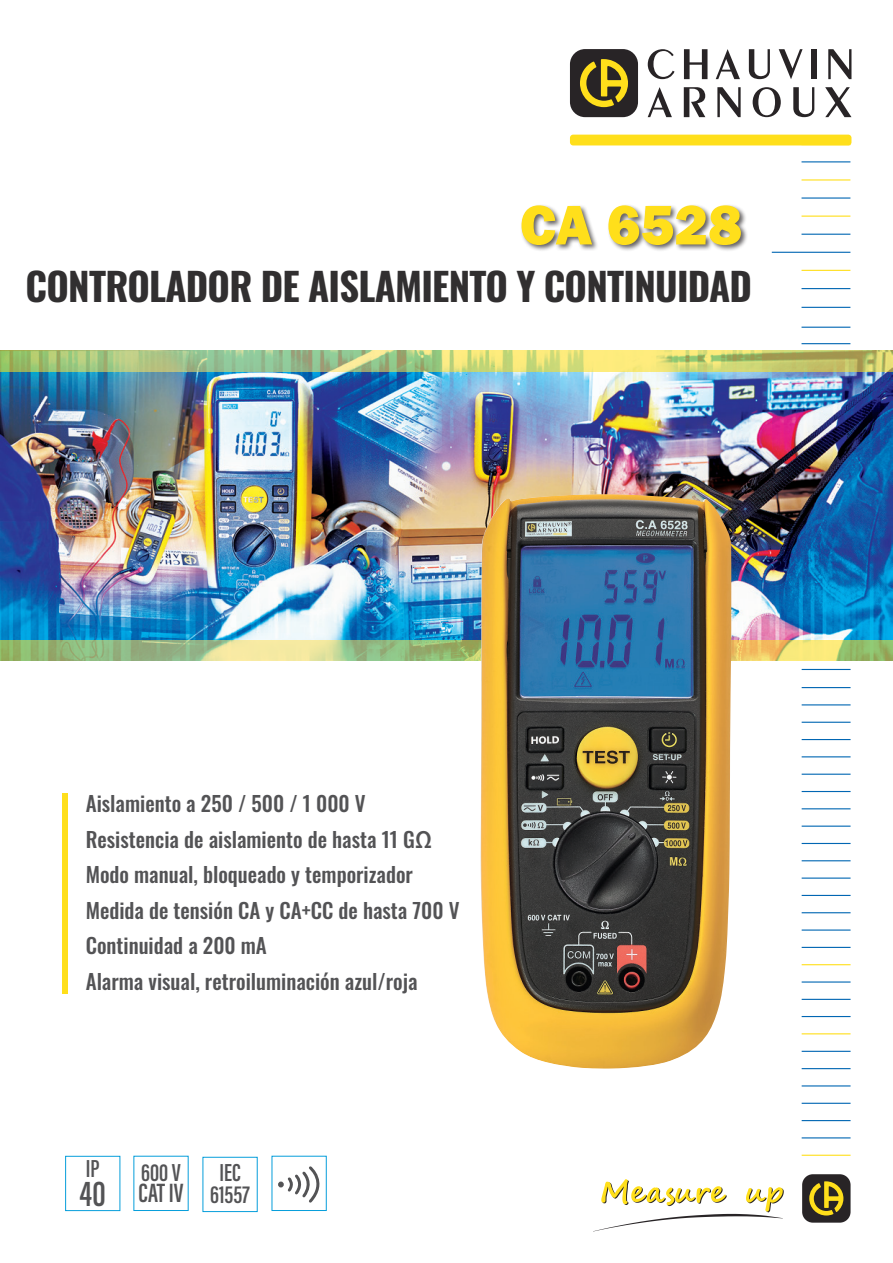
<style>
.page{position:relative;width:893px;height:1263px;background:#fff}
.page>*{position:absolute;margin:0;border:0;box-sizing:border-box;transform-origin:0 0}
.t1{font:800 57.75px "Franklin Gothic";color:#ffdf1b}
.t2{font:700 38.55px "Oswald";letter-spacing:-.02em;color:#312f30}
.t3{font:600 37.05px "Acumin Pro Extra Cond";color:#535355}
.t4{font:600 27.3px "Acumin Pro Extra Cond";color:#535355}
.t5{font:600 25.35px/21.5px "Acumin Pro Extra Cond";color:#535355;text-align:center}
.t6{font:500 21px/35.5px "Oswald";color:#535355}
.s1{font-family:"Helvetica LT Std";font-weight:700;font-size:24px}
</style>
<div class="page">
<img style="left:0;top:371px;width:893px;height:269px">
<div style="left:570px;top:49px;width:68px;height:68px;background:#282426;border-radius:15px"></div>
<svg style="left:580px;top:59px;width:48px;height:48px"></svg>
<svg style="left:648px;top:49px;width:26px;height:30px"></svg>
<svg style="left:684px;top:49px;width:23px;height:30px"></svg>
<svg style="left:716px;top:49px;width:24px;height:30px"></svg>
<svg style="left:749px;top:49px;width:21px;height:30px"></svg>
<svg style="left:779px;top:49px;width:24px;height:30px"></svg>
<div style="left:811px;top:49px;width:6px;height:30px;background:#282426"></div>
<svg style="left:828px;top:49px;width:23px;height:30px"></svg>
<svg style="left:648px;top:87px;width:24px;height:30px"></svg>
<svg style="left:684px;top:87px;width:21px;height:30px"></svg>
<svg style="left:717px;top:87px;width:24px;height:30px"></svg>
<svg style="left:753px;top:87px;width:28px;height:30px"></svg>
<svg style="left:793px;top:87px;width:21px;height:30px"></svg>
<svg style="left:825px;top:87px;width:26px;height:30px"></svg>
<div style="left:570px;top:135px;width:281px;height:10px;background:#ffdf1b;border-radius:3px"></div>
<hr style="left:801px;top:144px;width:49px;height:1px;background:#ffdf1b">
<hr style="left:801px;top:161px;width:49px;height:1px;background:#0166b3">
<hr style="left:801px;top:179px;width:49px;height:2px;background:#ffdf1b">
<hr style="left:801px;top:197px;width:49px;height:2px;background:#0166b3">
<hr style="left:801px;top:216px;width:49px;height:1px;background:#ffdf1b">
<hr style="left:801px;top:234px;width:49px;height:1px;background:#0166b3">
<hr style="left:772px;top:252px;width:78px;height:1px;background:#0166b3">
<hr style="left:801px;top:288px;width:49px;height:1px;background:#0166b3">
<hr style="left:801px;top:270px;width:49px;height:1px;background:#ffdf1b">
<hr style="left:801px;top:327px;width:49px;height:1px;background:#0166b3">
<hr style="left:802px;top:669px;width:48px;height:1px;background:#0166b3">
<hr style="left:801px;top:343px;width:49px;height:1px;background:#0166b3">
<hr style="left:802px;top:687px;width:48px;height:1px;background:#0166b3">
<hr style="left:802px;top:704px;width:48px;height:1px;background:#0166b3">
<hr style="left:802px;top:722px;width:48px;height:1px;background:#0166b3">
<hr style="left:802px;top:739px;width:48px;height:1px;background:#0166b3">
<hr style="left:802px;top:756px;width:48px;height:1px;background:#0166b3">
<hr style="left:802px;top:774px;width:48px;height:1px;background:#0166b3">
<hr style="left:802px;top:791px;width:48px;height:1px;background:#0166b3">
<hr style="left:802px;top:808px;width:48px;height:1px;background:#0166b3">
<hr style="left:802px;top:825px;width:48px;height:2px;background:#0166b3">
<hr style="left:802px;top:843px;width:48px;height:1px;background:#0166b3">
<hr style="left:802px;top:860px;width:48px;height:1px;background:#0166b3">
<hr style="left:802px;top:877px;width:48px;height:2px;background:#0166b3">
<hr style="left:802px;top:895px;width:48px;height:1px;background:#0166b3">
<hr style="left:802px;top:912px;width:48px;height:1px;background:#0166b3">
<hr style="left:802px;top:929px;width:48px;height:2px;background:#0166b3">
<hr style="left:802px;top:947px;width:48px;height:1px;background:#0166b3">
<hr style="left:802px;top:964px;width:48px;height:1px;background:#ffdf1b">
<hr style="left:802px;top:981px;width:48px;height:1px;background:#0166b3">
<hr style="left:802px;top:999px;width:48px;height:1px;background:#0166b3">
<hr style="left:802px;top:1016px;width:48px;height:1px;background:#0166b3">
<hr style="left:802px;top:1033px;width:48px;height:1px;background:#ffdf1b">
<hr style="left:802px;top:1155px;width:48px;height:1px;background:#ffdf1b">
<hr style="left:802px;top:1051px;width:48px;height:1px;background:#0166b3">
<hr style="left:802px;top:1085px;width:48px;height:1px;background:#0166b3">
<hr style="left:802px;top:1120px;width:48px;height:1px;background:#0166b3">
<hr style="left:802px;top:1068px;width:48px;height:1px;background:#0166b3">
<hr style="left:802px;top:1103px;width:48px;height:1px;background:#0166b3">
<hr style="left:802px;top:1137px;width:48px;height:1px;background:#0166b3">
<div style="left:65px;top:1156px;width:55px;height:55px;border:1px solid #069edb"></div>
<hr style="left:801px;top:307px;width:49px;height:1px;background:#0166b3">
<div style="left:202px;top:1157px;width:56px;height:55px;border:1px solid #069edb"></div>
<div style="left:520px;top:204px;width:228px;height:48px;background:#231f20;opacity:.7"></div>
<div style="left:63px;top:794px;width:5px;height:200px;background:#ffdf1b"></div>
<div style="left:271px;top:1156px;width:56px;height:55px;border:1px solid #069edb"></div>
<svg style="left:278px;top:1165px;width:49px;height:40px"></svg>
<svg style="left:0;top:351px;width:893px;height:20px;background:#bacb7b"></svg>
<svg style="left:0;top:640px;width:893px;height:21px;background:#b5c67f"></svg>
<img style="left:480px;top:494px;width:251px;height:575px">
<svg style="left:594px;top:1179px;width:190px;height:52px"></svg>
<div style="left:802px;top:1174px;width:48px;height:48px;background:#282426;border-radius:11px"></div>
<svg style="left:809px;top:1181px;width:35px;height:35px"></svg>
<h1 class="t1" style="left:520px;top:188px;width:224px">CA 6528</h1>
<h2 class="t2" style="left:26px;top:266px;width:728px">CONTROLADOR DE AISLAMIENTO Y CONTINUIDAD</h2>
<p class="t6" style="left:86px;top:787px;width:375px">Aislamiento a 250 / 500 / 1 000 V Resistencia de aislamiento de hasta 11 G<span class="s1">Ω </span>Modo manual, bloqueado y temporizador Medida de tensión CA y CA+CC de hasta 700 V Continuidad a 200 mA<br>Alarma visual, retroiluminación azul/roja</p>
<p class="t5" style="left:86px;top:1157px;width:15px">IP</p>
<h3 class="t3" style="left:80px;top:1171px;width:28px">40</h3>
<p class="t5" style="left:141px;top:1161px;width:41px">600 V</p>
<h3 class="t4" style="left:138px;top:1176px;width:47px">CAT IV</h3>
<p class="t5" style="left:210px;top:1162px;width:41px">IEC<br>61557</p>
</div>
